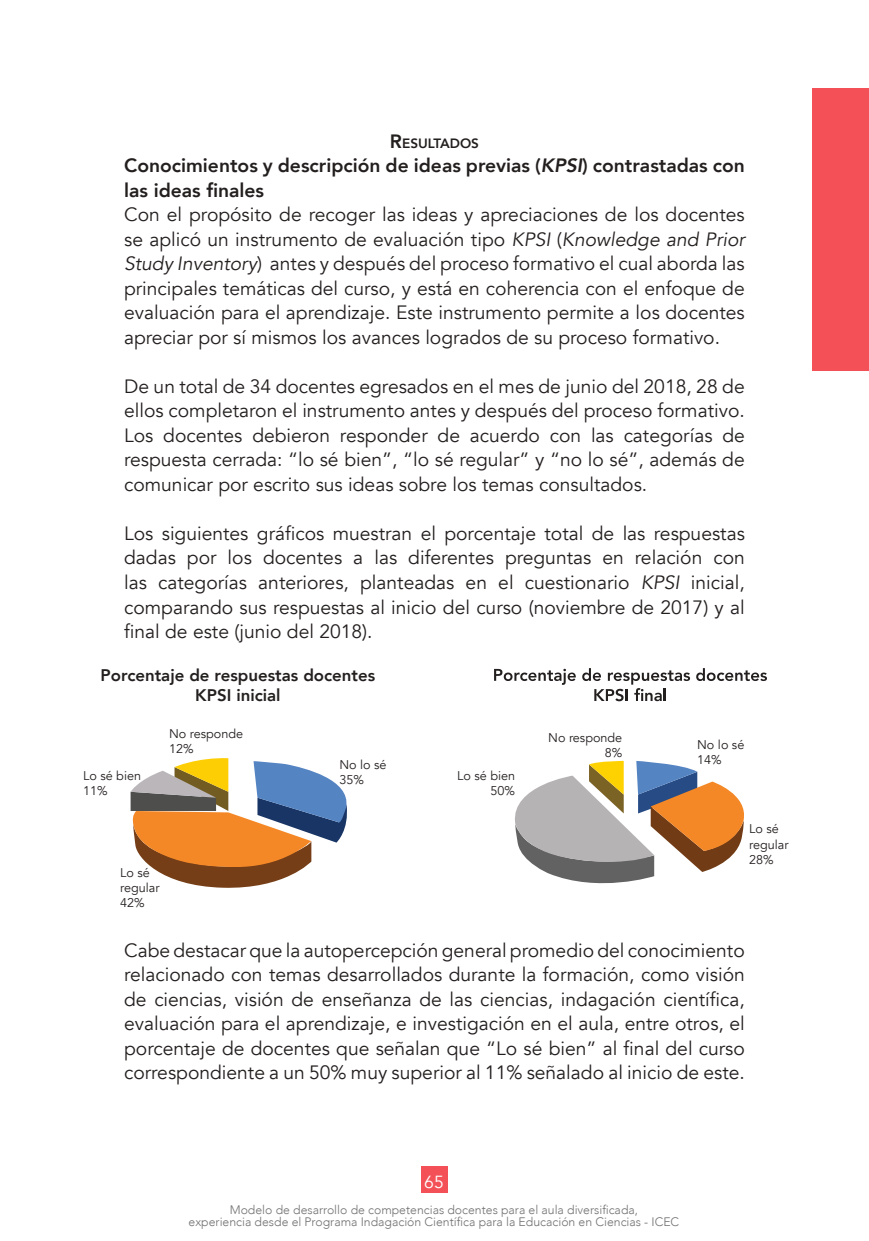
<style>
.page{position:relative;width:869px;height:1241px;background:#fff}
.page>*{position:absolute;margin:0;border:0;box-sizing:border-box;transform-origin:0 0}
.t1{font:19.25px/24.5px "Avenir";color:#241f1f;text-align:justify}
.t2{font:800 19.25px/24.5px "Avenir";color:#241f1f}
.t3{font:17.5px "Avenir";color:#fff}
.t4{font:800 16.8px/20.1px "Avenir";color:#241f1f;text-align:center}
.t5{font:800 13.47px "Avenir";color:#241f1f}
.t6{font:12.6px/15px "Avenir";color:#241f1f}
.t7{font:300 12.25px/12.2px "Avenir";color:#717072;text-align:center}
.s1{font-size:19.25px}
.s2{font-style:italic}
</style>
<div class="page">
<div style="left:812px;top:88px;width:56px;height:282px;background:#f45058"></div>
<div style="left:420px;top:1165px;width:27px;height:27px;background:#f45058"></div>
<svg style="left:130px;top:758px;width:217px;height:130px"></svg>
<svg style="left:494px;top:668px;width:81px;height:16px"></svg>
<svg style="left:696px;top:668px;width:70px;height:13px"></svg>
<svg style="left:582px;top:668px;width:107px;height:33px"></svg>
<svg style="left:515px;top:760px;width:229px;height:124px"></svg>
<p class="t5" style="left:390px;top:132px;width:90px"><span class="s1">R</span>ESULTADOS</p>
<p class="t2" style="left:124px;top:153px;width:622px">Conocimientos y descripción de ideas previas (<span class="s2">KPSI</span>) contrastadas con las ideas finales</p>
<p class="t1" style="left:124px;top:203px;width:622px">Con el propósito de recoger las ideas y apreciaciones de los docentes se aplicó un instrumento de evaluación tipo <span class="s2">KPSI</span> (<span class="s2">Knowledge and Prior Study Inventory</span>) antes y después del proceso formativo el cual aborda las principales temáticas del curso, y está en coherencia con el enfoque de evaluación para el aprendizaje. Este instrumento permite a los docentes apreciar por sí mismos los avances logrados de su proceso formativo.</p>
<p class="t1" style="left:124px;top:374px;width:622px">De un total de 34 docentes egresados en el mes de junio del 2018, 28 de ellos completaron el instrumento antes y después del proceso formativo.<br>Los docentes debieron responder de acuerdo con las categorías de respuesta cerrada: “lo sé bien”, “lo sé regular” y “no lo sé”, además de comunicar por escrito sus ideas sobre los temas consultados.</p>
<p class="t1" style="left:124px;top:521px;width:622px">Los siguientes gráficos muestran el porcentaje total de las respuestas dadas por los docentes a las diferentes preguntas en relación con las categorías anteriores, planteadas en el cuestionario <span class="s2">KPSI</span> inicial, comparando sus respuestas al inicio del curso (noviembre de 2017) y al final de este (junio del 2018).</p>
<p class="t4" style="left:101px;top:664px;width:276px">Porcentaje de respuestas docentes<br>KPSI inicial</p>
<p class="t6" style="left:169px;top:726px;width:75px">No responde<br>12%</p>
<p class="t6" style="left:548px;top:730px;width:75px;text-align:right">No responde<br>8%</p>
<p class="t6" style="left:339px;top:757px;width:49px">No lo sé<br>35%</p>
<p class="t6" style="left:83px;top:768px;width:59px">Lo sé bien<br>11%</p>
<p class="t6" style="left:457px;top:768px;width:59px;text-align:right">Lo sé bien<br>50%</p>
<p class="t6" style="left:120px;top:864px;width:41px">Lo sé regular<br>42%</p>
<p class="t6" style="left:696px;top:737px;width:49px">No lo sé<br>14%</p>
<p class="t6" style="left:748px;top:821px;width:41px">Lo sé regular<br>28%</p>
<p class="t1" style="left:124px;top:938px;width:622px">Cabe destacar que la autopercepción general promedio del conocimiento relacionado con temas desarrollados durante la formación, como visión de ciencias, visión de enseñanza de las ciencias, indagación científica, evaluación para el aprendizaje, e investigación en el aula, entre otros, el porcentaje de docentes que señalan que “Lo sé bien” al final del curso correspondiente a un 50% muy superior al 11% señalado al inicio de este.</p>
<p class="t3" style="left:424px;top:1171px;width:21px">65</p>
<p class="t7" style="left:188px;top:1203px;width:492px">Modelo de desarrollo de competencias docentes para el aula diversificada,<br>experiencia desde el Programa Indagación Científica para la Educación en Ciencias - ICEC</p>
</div>
